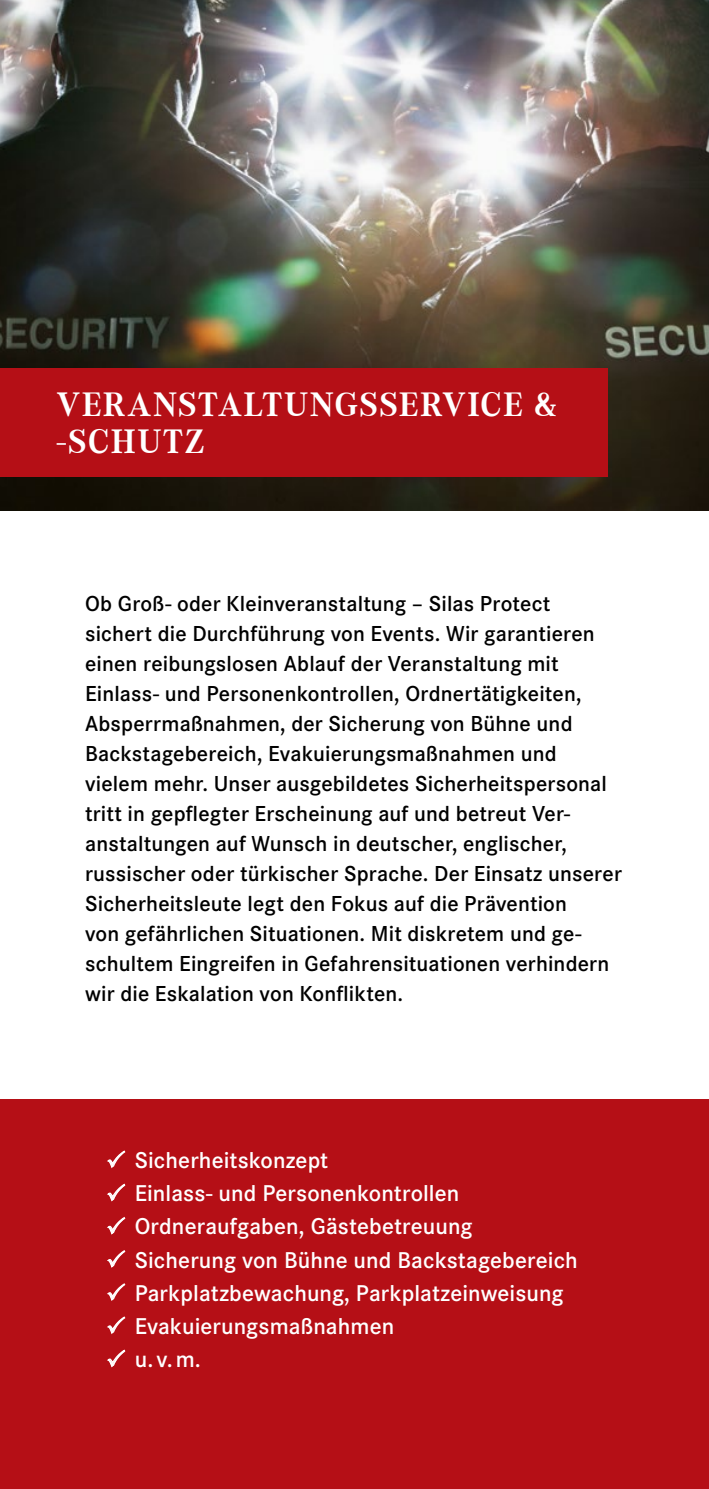
<style>
.page{position:relative;width:709px;height:1489px;background:#fff}
.page>*{position:absolute;margin:0;border:0;box-sizing:border-box;transform-origin:0 0}
.t1{font:700 35px/37.5px "Corporate A";letter-spacing:.025em;color:#fff}
.t2{font:600 23.75px/33.2px "Corporate S";letter-spacing:.005em;color:#fff}
.t3{font:600 22.5px/30px "Corporate S";letter-spacing:.005em;color:#000}
</style>
<div class="page">
<div style="left:0;top:1098px;width:709px;height:390px;background:#b50f16"></div>
<img style="left:0;top:0;width:709px;height:510px">
<div style="left:0;top:369px;width:608px;height:108px;background:#b50f16"></div>
<h1 class="t1" style="left:57px;top:384px;width:501px">VERANSTALTUNGSSERVICE &amp; -SCHUTZ</h1>
<p class="t3" style="left:85px;top:587px;width:538px">Ob Groß- oder Kleinveranstaltung – Silas Protect sichert die Durchführung von Events. Wir garantieren einen reibungslosen Ablauf der Veranstaltung mit Einlass- und Personenkontrollen, Ordnertätigkeiten, Absperrmaßnahmen, der Sicherung von Bühne und Backstagebereich, Evakuierungsmaßnahmen und vielem mehr. Unser ausgebildetes Sicherheitspersonal tritt in gepflegter Erscheinung auf und betreut Ver&shy;anstaltungen auf Wunsch in deutscher, englischer, russischer oder türkischer Sprache. Der Einsatz unserer Sicherheitsleute legt den Fokus auf die Prävention<br>von gefährlichen Situationen. Mit diskretem und ge&shy;schultem Eingreifen in Gefahrensituationen verhindern wir die Eskalation von Konflikten.</p>
<p class="t2" style="left:135px;top:1142px;width:444px">Sicherheitskonzept<br>Einlass- und Personenkontrollen<br>Ordneraufgaben, Gästebetreuung<br>Sicherung von Bühne und Backstagebereich<br>Parkplatzbewachung, Parkplatzeinweisung<br>Evakuierungsmaßnahmen<br>u. v. m.</p>
</div>
